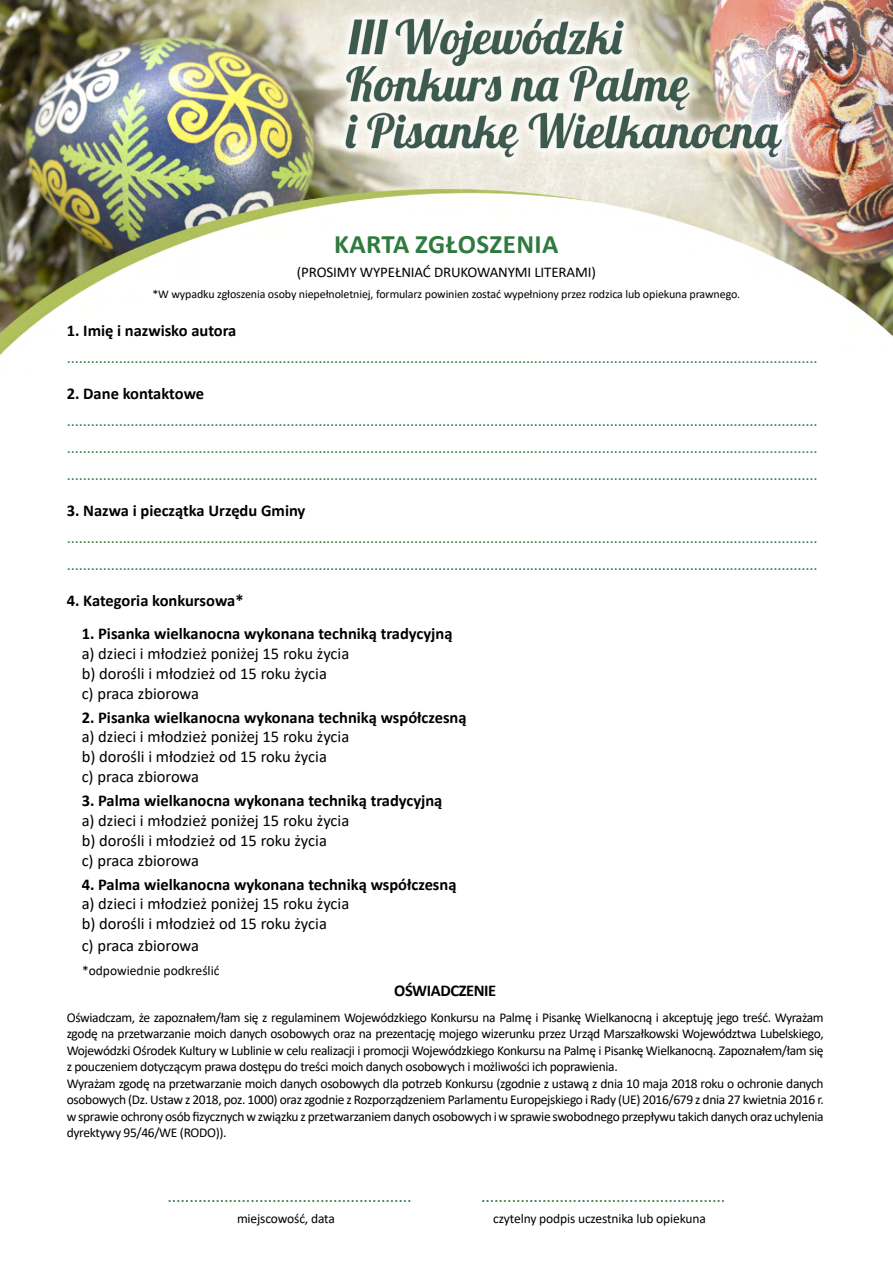
<style>
.page{position:relative;width:893px;height:1263px;background:#fff}
.page>*{position:absolute;margin:0;border:0;box-sizing:border-box;transform-origin:0 0}
.t1{font:700 26.7px "Calibri";color:#2f7a3f}
.t2{font:18px "Calibri";color:#2f7a3f}
.t3{font:16.5px/19.8px "Calibri";color:#000}
.t4{font:700 16.5px "Calibri";color:#000}
.t5{font:700 16.5px "Calibri";letter-spacing:-.025em;color:#000}
.t6{font:16.35px/27px "Calibri";color:#2f7a3f;text-align:justify}
.t7{font:14.85px "Calibri";letter-spacing:-.01em;color:#000}
.t8{font:13.5px/16.5px "Calibri";letter-spacing:-.025em;color:#000}
.t9{font:13.5px "Calibri";color:#000}
.t10{font:11.85px "Calibri";letter-spacing:-.01em;color:#000}
</style>
<div class="page">
<img style="left:0;top:0;width:893px;height:356px">
<h1 class="t1" style="left:334px;top:225px;width:97px">Karta zgłoszenia</h1>
<p class="t7" style="left:297px;top:262px;width:301px">(PROSIMY WYPEŁNIAĆ DRUKOWANYMI LITERAMI)</p>
<p class="t10" style="left:152px;top:286px;width:589px">*W wypadku zgłoszenia osoby niepełnoletniej, formularz powinien zostać wypełniony przez rodzica lub opiekuna prawnego.</p>
<p class="t4" style="left:67px;top:318px;width:171px">1. Imię i nazwisko autora</p>
<p class="t6" style="left:67px;top:343px;width:752px">............................................................................................................................................................................................</p>
<p class="t4" style="left:67px;top:381px;width:139px">2. Dane kontaktowe</p>
<p class="t6" style="left:67px;top:406px;width:752px">............................................................................................................................................................................................ ............................................................................................................................................................................................ ............................................................................................................................................................................................</p>
<p class="t4" style="left:67px;top:498px;width:240px">3. Nazwa i pieczątka Urzędu Gminy</p>
<p class="t6" style="left:67px;top:523px;width:752px">............................................................................................................................................................................................ ............................................................................................................................................................................................</p>
<p class="t4" style="left:67px;top:589px;width:178px">4. Kategoria konkursowa*</p>
<p class="t4" style="left:82px;top:622px;width:372px">1. Pisanka wielkanocna wykonana techniką tradycyjną</p>
<p class="t3" style="left:82px;top:643px;width:269px">a) dzieci i młodzież poniżej 15 roku życia b) dorośli i młodzież od 15 roku życia<br>c) praca zbiorowa</p>
<p class="t4" style="left:82px;top:705px;width:386px">2. Pisanka wielkanocna wykonana techniką współczesną</p>
<p class="t3" style="left:82px;top:727px;width:269px">a) dzieci i młodzież poniżej 15 roku życia b) dorośli i młodzież od 15 roku życia<br>c) praca zbiorowa</p>
<p class="t4" style="left:82px;top:789px;width:362px">3. Palma wielkanocna wykonana techniką tradycyjną</p>
<p class="t3" style="left:82px;top:810px;width:269px">a) dzieci i młodzież poniżej 15 roku życia b) dorośli i młodzież od 15 roku życia<br>c) praca zbiorowa</p>
<p class="t4" style="left:82px;top:872px;width:376px">4. Palma wielkanocna wykonana techniką współczesną</p>
<p class="t3" style="left:82px;top:893px;width:269px">a) dzieci i młodzież poniżej 15 roku życia b) dorośli i młodzież od 15 roku życia</p>
<p class="t3" style="left:82px;top:935px;width:119px">c) praca zbiorowa</p>
<p class="t9" style="left:82px;top:961px;width:139px">*odpowiednie podkreślić</p>
<p class="t5" style="left:394px;top:979px;width:104px">OŚWIADCZENIE</p>
<p class="t8" style="left:67px;top:1009px;width:758px">Oświadczam, że zapoznałem/łam się z regulaminem Wojewódzkiego Konkursu na Palmę i Pisankę Wielkanocną i akceptuję jego treść. Wyrażam zgodę na przetwarzanie moich danych osobowych oraz na prezentację mojego wizerunku przez Urząd Marszałkowski Województwa Lubelskiego, Wojewódzki Ośrodek Kultury w Lublinie w celu realizacji i promocji Wojewódzkiego Konkursu na Palmę i Pisankę Wielkanocną. Zapoznałem/łam się z pouczeniem dotyczącym prawa dostępu do treści moich danych osobowych i możliwości ich poprawienia.<br>Wyrażam zgodę na przetwarzanie moich danych osobowych dla potrzeb Konkursu (zgodnie z ustawą z dnia 10 maja 2018 roku o ochronie danych osobowych (Dz. Ustaw z 2018, poz. 1000) oraz zgodnie z Rozporządzeniem Parlamentu Europejskiego i Rady (UE) 2016/679 z dnia 27 kwietnia 2016 r. w sprawie ochrony osób fizycznych w związku z przetwarzaniem danych osobowych i w sprawie swobodnego przepływu takich danych oraz uchylenia dyrektywy 95/46/WE (RODO)).</p>
<p class="t2" style="left:168px;top:1183px;width:246px">........................................................</p>
<p class="t8" style="left:237px;top:1210px;width:99px">miejscowość, data</p>
<p class="t2" style="left:481px;top:1183px;width:246px">........................................................</p>
<p class="t8" style="left:493px;top:1210px;width:214px">czytelny podpis uczestnika lub opiekuna</p>
</div>
